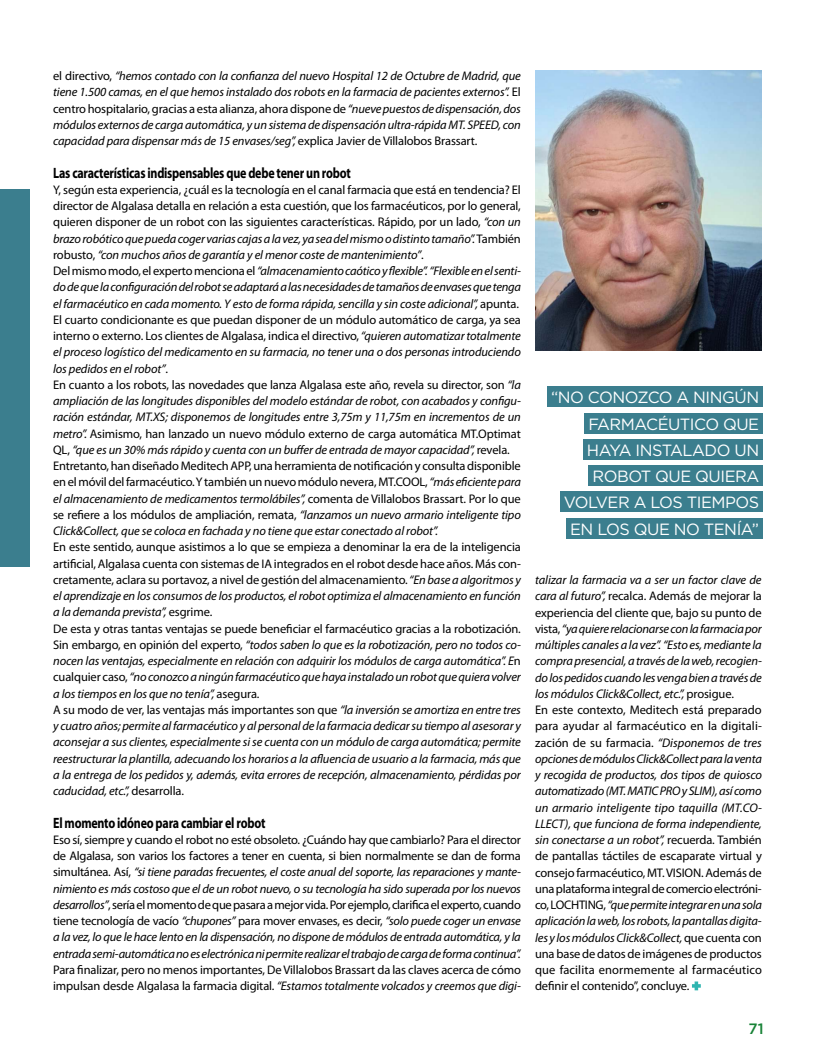
<style>
.page{position:relative;width:815px;height:1063px;background:#fff}
.page>*{position:absolute;margin:0;border:0;box-sizing:border-box;transform-origin:0 0}
.t1{font:16.25px/26.2px "Gotham";letter-spacing:-.03em;color:#fff;text-align:right}
.t2{font:700 15px "Myriad Pro";letter-spacing:-.02em;color:#000;scale:.8 1}
.t3{font:500 15px "Gotham";color:#178236}
.t4{font:italic 12.5px/16.2px "Myriad Pro";letter-spacing:-.01em;color:#000}
.t5{font:12.5px/16.2px "Myriad Pro";letter-spacing:-.01em;color:#000}
.s1{font-style:normal}
.s2{font-style:italic}
</style>
<div class="page">
<div style="left:0;top:189px;width:29px;height:377px;background:#3b7e8e"></div>
<svg style="left:692px;top:981px;width:9px;height:9px"></svg>
<div style="left:547px;top:387px;width:216px;height:20px;background:#3b7e8e"></div>
<div style="left:584px;top:413px;width:179px;height:20px;background:#3b7e8e"></div>
<div style="left:583px;top:439px;width:180px;height:20px;background:#3b7e8e"></div>
<div style="left:588px;top:466px;width:175px;height:20px;background:#3b7e8e"></div>
<div style="left:560px;top:492px;width:203px;height:20px;background:#3b7e8e"></div>
<div style="left:566px;top:518px;width:197px;height:20px;background:#3b7e8e"></div>
<img style="left:535px;top:71px;width:227px;height:279px">
<p class="t4" style="left:53px;top:68px;width:469px;text-align:justify"><span class="s1">el directivo,</span> “hemos contado con la confianza del nuevo Hospital 12 de Octubre de Madrid, que tiene 1.500 camas, en el que hemos instalado dos robots en la farmacia de pacientes externos”. <span class="s1">El centro hospitalario, gracias a esta alianza, ahora dispone de</span> “nueve puestos de dispensación, dos módulos externos de carga automática, y un sistema de dispensación ultra-rápida MT. SPEED, con capacidad para dispensar más de 15 envases/seg”, <span class="s1">explica Javier de Villalobos Brassart.</span></p>
<p class="t2" style="left:53px;top:163px;width:374px">Las características indispensables que debe tener un robot</p>
<p class="t4" style="left:53px;top:181px;width:469px"><span class="s1">Y, según esta experiencia, ¿cuál es la tecnología en el canal farmacia que está en tendencia? El director de Algalasa detalla en relación a esta cuestión, que los farmacéuticos, por lo general, quieren disponer de un robot con las siguientes características. Rápido, por un lado,</span> “con un brazo robótico que pueda coger varias cajas a la vez, ya sea del mismo o distinto tamaño”. <span class="s1">También robusto,</span> “con muchos años de garantía y el menor coste de mantenimiento”<span class="s1">.<br>Del mismo modo, el experto menciona el</span> “almacenamiento caótico y flexible”.“Flexible en el senti&shy;do de que la configuración del robot se adaptará a las necesidades de tamaños de envases que tenga el farmacéutico en cada momento. Y esto de forma rápida, sencilla y sin coste adicional”, <span class="s1">apunta.<br>El cuarto condicionante es que puedan disponer de un módulo automático de carga, ya sea interno o externo. Los clientes de Algalasa, indica el directivo,</span> “quieren automatizar totalmente el proceso logístico del medicamento en su farmacia, no tener una o dos personas introduciendo los pedidos en el robot”<span class="s1">.<br>En cuanto a los robots, las novedades que lanza Algalasa este año, revela su director, son</span> “la ampliación de las longitudes disponibles del modelo estándar de robot, con acabados y configu&shy;ración estándar, MT.XS; disponemos de longitudes entre 3,75m y 11,75m en incrementos de un metro”. <span class="s1">Asimismo, han lanzado un nuevo módulo externo de carga automática MT.Optimat QL,</span> “que es un 30% más rápido y cuenta con un buffer de entrada de mayor capacidad”, <span class="s1">revela.<br>Entretanto, han diseñado Meditech APP, una herramienta de notificación y consulta disponible en el móvil del farmacéutico. Y también un nuevo módulo nevera, MT.COOL,</span> “más eficiente para el almacenamiento de medicamentos termolábiles”, <span class="s1">comenta de Villalobos Brassart. Por lo que se refiere a los módulos de ampliación, remata,</span> “lanzamos un nuevo armario inteligente tipo Click&amp;Collect, que se coloca en fachada y no tiene que estar conectado al robot”.</p>
<p class="t4" style="left:53px;top:539px;width:469px"><span class="s1">En este sentido, aunque asistimos a lo que se empieza a denominar la era de la inteligencia artificial, Algalasa cuenta con sistemas de IA integrados en el robot desde hace años. Más con&shy;cretamente, aclara su portavoz, a nivel de gestión del almacenamiento.</span> “En base a algoritmos y el aprendizaje en los consumos de los productos, el robot optimiza el almacenamiento en función a la demanda prevista”, <span class="s1">esgrime.<br>De esta y otras tantas ventajas se puede beneficiar el farmacéutico gracias a la robotización.<br>Sin embargo, en opinión del experto,</span> “todos saben lo que es la robotización, pero no todos co&shy;nocen las ventajas, especialmente en relación con adquirir los módulos de carga automática”. E<span class="s1">n cualquier caso,</span> “no conozco a ningún farmacéutico que haya instalado un robot que quiera volver a los tiempos en los que no tenía”, <span class="s1">asegura.<br>A su modo de ver, las ventajas más importantes son que</span> “la inversión se amortiza en entre tres y cuatro años; permite al farmacéutico y al personal de la farmacia dedicar su tiempo al asesorar y aconsejar a sus clientes, especialmente si se cuenta con un módulo de carga automática; permite reestructurar la plantilla, adecuando los horarios a la afluencia de usuario a la farmacia, más que a la entrega de los pedidos y, además, evita errores de recepción, almacenamiento, pérdidas por caducidad, etc.”, <span class="s1">desarrolla.</span></p>
<p class="t2" style="left:53px;top:813px;width:267px">El momento idóneo para cambiar el robot</p>
<p class="t4" style="left:53px;top:831px;width:469px;text-align:justify"><span class="s1">Eso sí, siempre y cuando el robot no esté obsoleto. ¿Cuándo hay que cambiarlo? Para el director de Algalasa, son varios los factores a tener en cuenta, si bien normalmente se dan de forma simultánea. Así,</span> “si tiene paradas frecuentes, el coste anual del soporte, las reparaciones y mante&shy;nimiento es más costoso que el de un robot nuevo, o su tecnología ha sido superada por los nuevos desarrollos”<span class="s1">, sería el momento de que pasara a mejor vida. Por ejemplo, clarifica el experto, cuando tiene tecnología de vacío</span> “chupones” <span class="s1">para mover envases, es decir,</span> “solo puede coger un envase a la vez, lo que le hace lento en la dispensación, no dispone de módulos de entrada automática, y la entrada semi-automática no es electrónica ni permite realizar el trabajo de carga de forma continua”.</p>
<p class="t5" style="left:53px;top:961px;width:469px">Para finalizar, pero no menos importantes, De Villalobos Brassart da las claves acerca de cómo impulsan desde Algalasa la farmacia digital. <span class="s2">“Estamos totalmente volcados y creemos que digi-</span></p>
<h1 class="t1" style="left:551px;top:384px;width:210px">“NO CONOZCO A NINGÚN<br>FARMACÉUTICO QUE<br>HAYA INSTALADO UN<br>ROBOT QUE QUIERA<br>VOLVER A LOS TIEMPOS<br>EN LOS QUE NO TENÍA”</h1>
<p class="t4" style="left:535px;top:572px;width:228px">talizar la farmacia va a ser un factor clave de cara al futuro”, <span class="s1">recalca. Además de mejorar la experiencia del cliente que, bajo su punto de vista,</span> “ya quiere relacionarse con la farmacia por múltiples canales a la vez”. “Esto es, mediante la compra presencial, a través de la web, recogien&shy;do los pedidos cuando les venga bien a través de los módulos Click&amp;Collect, etc.”, <span class="s1">prosigue.<br>En este contexto, Meditech está preparado para ayudar al farmacéutico en la digitali&shy;zación de su farmacia.</span> “Disponemos de tres opciones de módulos Click&amp;Collect para la venta y recogida de productos, dos tipos de quiosco automatizado (MT. MATIC PRO y SLIM), así como un armario inteligente tipo taquilla (MT.CO-LLECT), que funciona de forma independiente, sin conectarse a un robot”, <span class="s1">recuerda. También de pantallas táctiles de escaparate virtual y consejo farmacéutico, MT. VISION. Además de una plataforma integral de comercio electróni&shy;co, LOCHTING,</span> “que permite integrar en una sola aplicación la web, los robots, la pantallas digita&shy;les y los módulos Click&amp;Collect, <span class="s1">que cuenta con una base de datos de imágenes de productos que facilita enormemente al farmacéutico definir el contenido”, concluye.</span></p>
<p class="t3" style="left:748px;top:1018px;width:17px">71</p>
</div>
